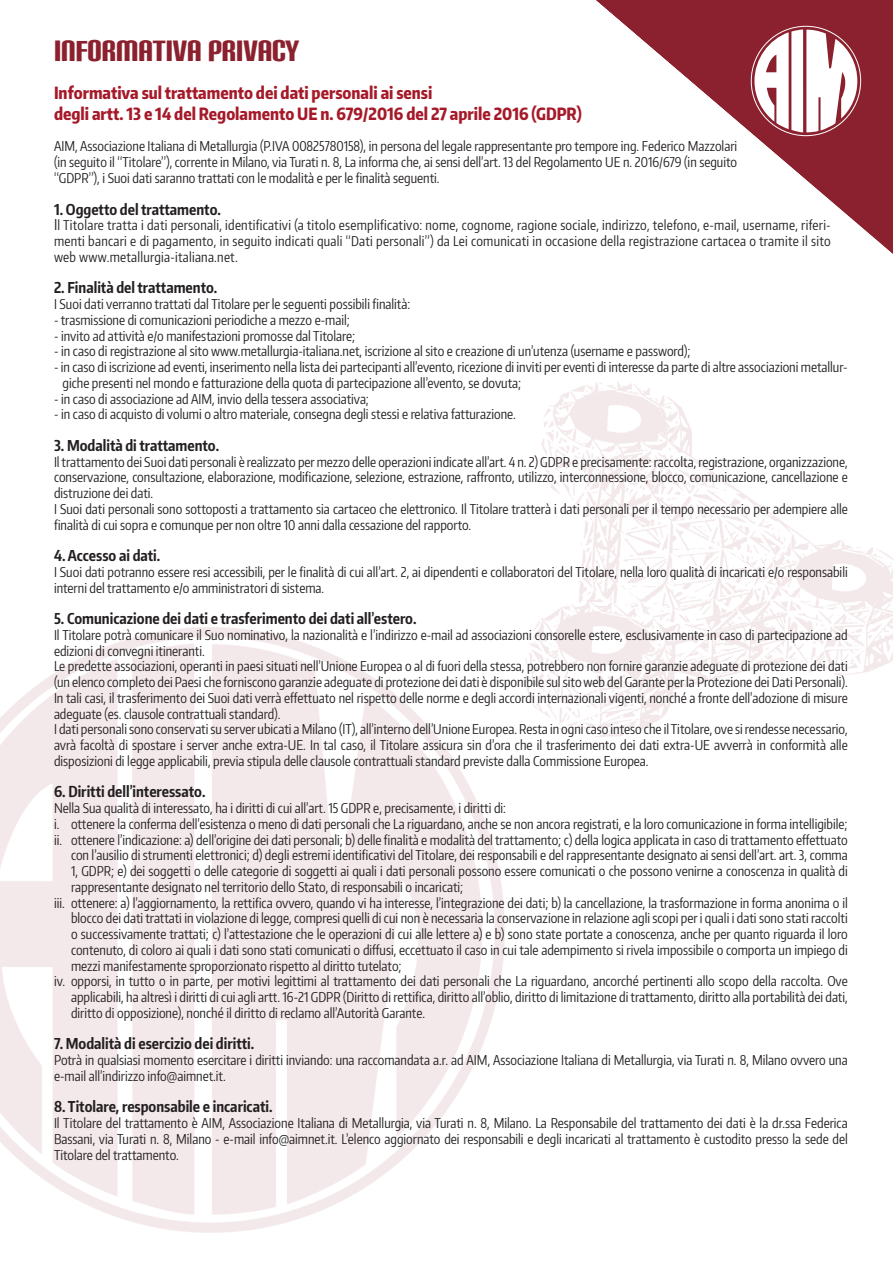
<style>
.page{position:relative;width:893px;height:1263px;background:#fff}
.page>*{position:absolute;margin:0;border:0;box-sizing:border-box;transform-origin:0 0}
.t1{font:28.5px "Carbon Bl";color:#8b212e}
.t2{font:800 16.8px "Encode Sans Compressed";color:#a61929}
.t3{font:700 15px "Encode Sans Compressed";color:#231f20}
.t4{font:13.5px/15.8px "Encode Sans Compressed";color:#231f20;text-align:justify}
.s1{font-size:15px}
</style>
<div class="page">
<img style="left:525px;top:382px;width:368px;height:355px">
<img style="left:0;top:627px;width:505px;height:606px">
<svg style="left:596px;top:0;width:297px;height:254px"></svg>
<p class="t1" style="left:54px;top:35px;width:247px">INFORMATIVA PRIVACY</p>
<p class="t2" style="left:54px;top:82px;width:380px">Informativa sul trattamento dei dati personali ai sensi</p>
<p class="t2" style="left:54px;top:103px;width:529px">degli artt. 13 e 14 del Regolamento UE n. 679/2016 del 27 aprile 2016 (GDPR)</p>
<p class="t4" style="left:54px;top:138px;width:685px">AIM, Associazione Italiana di Metallurgia (P.IVA 00825780158), in persona del legale rappresentante pro tempore ing. Federico Mazzolari (in seguito il “Titolare”), corrente in Milano, via Turati n. 8, La informa che, ai sensi dell’art. 13 del Regolamento UE n. 2016/679 (in seguito “GDPR”), i Suoi dati saranno trattati con le modalità e per le finalità seguenti.</p>
<p class="t3" style="left:54px;top:199px;width:168px">1. Oggetto del trattamento.</p>
<p class="t4" style="left:54px;top:217px;width:778px"><span class="s1">I</span>l Titolare tratta i dati personali, identificativi (a titolo esemplificativo: nome, cognome, ragione sociale, indirizzo, telefono, e-mail, username, riferi&shy;menti bancari e di pagamento, in seguito indicati quali “Dati personali”) da Lei comunicati in occasione della registrazione cartacea o tramite il sito web www.metallurgia-italiana.net.</p>
<p class="t3" style="left:54px;top:278px;width:165px">2. Finalità del trattamento.</p>
<p class="t4" style="left:54px;top:296px;width:358px">I Suoi dati verranno trattati dal Titolare per le seguenti possibili finalità:</p>
<p class="t4" style="left:54px;top:311px;width:297px">- trasmissione di comunicazioni periodiche a mezzo e-mail;</p>
<p class="t4" style="left:54px;top:327px;width:303px">- invito ad attività e/o manifestazioni promosse dal Titolare;</p>
<p class="t4" style="left:54px;top:343px;width:638px">- in caso di registrazione al sito www.metallurgia-italiana.net, iscrizione al sito e creazione di un’utenza (username e password);</p>
<p class="t4" style="left:63px;top:359px;width:787px;text-indent:-9px">- in caso di iscrizione ad eventi, inserimento nella lista dei partecipanti all’evento, ricezione di inviti per eventi di interesse da parte di altre associazioni metallur&shy;giche presenti nel mondo e fatturazione della quota di partecipazione all’evento, se dovuta;</p>
<p class="t4" style="left:54px;top:390px;width:317px">- in caso di associazione ad AIM, invio della tessera associativa;</p>
<p class="t4" style="left:54px;top:406px;width:463px">- in caso di acquisto di volumi o altro materiale, consegna degli stessi e relativa fatturazione.</p>
<p class="t3" style="left:54px;top:435px;width:167px">3. Modalità di trattamento.</p>
<p class="t4" style="left:54px;top:453px;width:795px">Il trattamento dei Suoi dati personali è realizzato per mezzo delle operazioni indicate all’art. 4 n. 2) GDPR e precisamente: raccolta, registrazione, organizzazione, conservazione, consultazione, elaborazione, modificazione, selezione, estrazione, raffronto, utilizzo, interconnessione, blocco, comunicazione, cancellazione e distruzione dei dati.</p>
<p class="t4" style="left:54px;top:500px;width:795px">I Suoi dati personali sono sottoposti a trattamento sia cartaceo che elettronico. Il Titolare tratterà i dati personali per il tempo necessario per adempiere alle finalità di cui sopra e comunque per non oltre 10 anni dalla cessazione del rapporto.</p>
<p class="t3" style="left:54px;top:546px;width:108px">4. Accesso ai dati.</p>
<p class="t4" style="left:54px;top:563px;width:795px">I Suoi dati potranno essere resi accessibili, per le finalità di cui all’art. 2, ai dipendenti e collaboratori del Titolare, nella loro qualità di incaricati e/o responsabili interni del trattamento e/o amministratori di sistema.</p>
<p class="t3" style="left:54px;top:609px;width:364px">5. Comunicazione dei dati e trasferimento dei dati all’estero.</p>
<p class="t4" style="left:54px;top:626px;width:795px">Il Titolare potrà comunicare il Suo nominativo, la nazionalità e l’indirizzo e-mail ad associazioni consorelle estere, esclusivamente in caso di partecipazione ad edizioni di convegni itineranti.</p>
<p class="t4" style="left:54px;top:658px;width:795px">Le predette associazioni, operanti in paesi situati nell’Unione Europea o al di fuori della stessa, potrebbero non fornire garanzie adeguate di protezione dei dati (un elenco completo dei Paesi che forniscono garanzie adeguate di protezione dei dati è disponibile sul sito web del Garante per la Protezione dei Dati Personali).<br>In tali casi, il trasferimento dei Suoi dati verrà effettuato nel rispetto delle norme e degli accordi internazionali vigenti, nonché a fronte dell’adozione di misure adeguate (es. clausole contrattuali standard).</p>
<p class="t4" style="left:54px;top:721px;width:795px">I dati personali sono conservati su server ubicati a Milano (IT), all’interno dell’Unione Europea. Resta in ogni caso inteso che il Titolare, ove si rendesse necessario, avrà facoltà di spostare i server anche extra-UE. In tal caso, il Titolare assicura sin d’ora che il trasferimento dei dati extra-UE avverrà in conformità alle disposizioni di legge applicabili, previa stipula delle clausole contrattuali standard previste dalla Commissione Europea.</p>
<p class="t3" style="left:54px;top:782px;width:153px">6. Diritti dell’interessato.</p>
<p class="t4" style="left:54px;top:800px;width:453px">Nella Sua qualità di interessato, ha i diritti di cui all’art. 15 GDPR e, precisamente, i diritti di:</p>
<p class="t4" style="left:54px;top:815px;width:795px">i. ottenere la conferma dell’esistenza o meno di dati personali che La riguardano, anche se non ancora registrati, e la loro comunicazione in forma intelligibile;</p>
<p class="t4" style="left:71px;top:831px;width:778px;text-indent:-17px">ii. ottenere l’indicazione: a) dell’origine dei dati personali; b) delle finalità e modalità del trattamento; c) della logica applicata in caso di trattamento effettuato con l’ausilio di strumenti elettronici; d) degli estremi identificativi del Titolare, dei responsabili e del rappresentante designato ai sensi dell’art. art. 3, comma 1, GDPR; e) dei soggetti o delle categorie di soggetti ai quali i dati personali possono essere comunicati o che possono venirne a conoscenza in qualità di rappresentante designato nel territorio dello Stato, di responsabili o incaricati;</p>
<p class="t4" style="left:71px;top:894px;width:778px;text-indent:-17px">iii. ottenere: a) l’aggiornamento, la rettifica ovvero, quando vi ha interesse, l’integrazione dei dati; b) la cancellazione, la trasformazione in forma anonima o il blocco dei dati trattati in violazione di legge, compresi quelli di cui non è necessaria la conservazione in relazione agli scopi per i quali i dati sono stati raccolti o successivamente trattati; c) l’attestazione che le operazioni di cui alle lettere a) e b) sono state portate a conoscenza, anche per quanto riguarda il loro contenuto, di coloro ai quali i dati sono stati comunicati o diffusi, eccettuato il caso in cui tale adempimento si rivela impossibile o comporta un impiego di mezzi manifestamente sproporzionato rispetto al diritto tutelato;</p>
<p class="t4" style="left:71px;top:973px;width:778px;text-indent:-17px">iv. opporsi, in tutto o in parte, per motivi legittimi al trattamento dei dati personali che La riguardano, ancorché pertinenti allo scopo della raccolta. Ove applicabili, ha altresì i diritti di cui agli artt. 16-21 GDPR (Diritto di rettifica, diritto all’oblio, diritto di limitazione di trattamento, diritto alla portabilità dei dati, diritto di opposizione), nonché il diritto di reclamo all’Autorità Garante.</p>
<p class="t3" style="left:54px;top:1034px;width:202px">7. Modalità di esercizio dei diritti.</p>
<p class="t4" style="left:54px;top:1052px;width:795px">Potrà in qualsiasi momento esercitare i diritti inviando: una raccomandata a.r. ad AIM, Associazione Italiana di Metallurgia, via Turati n. 8, Milano ovvero una e-mail all’indirizzo info@aimnet.it.</p>
<p class="t3" style="left:54px;top:1097px;width:220px">8. Titolare, responsabile e incaricati.</p>
<p class="t4" style="left:54px;top:1115px;width:795px">Il Titolare del trattamento è AIM, Associazione Italiana di Metallurgia, via Turati n. 8, Milano. La Responsabile del trattamento dei dati è la dr.ssa Federica Bassani, via Turati n. 8, Milano - e-mail info@aimnet.it. L’elenco aggiornato dei responsabili e degli incaricati al trattamento è custodito presso la sede del Titolare del trattamento.</p>
</div>
